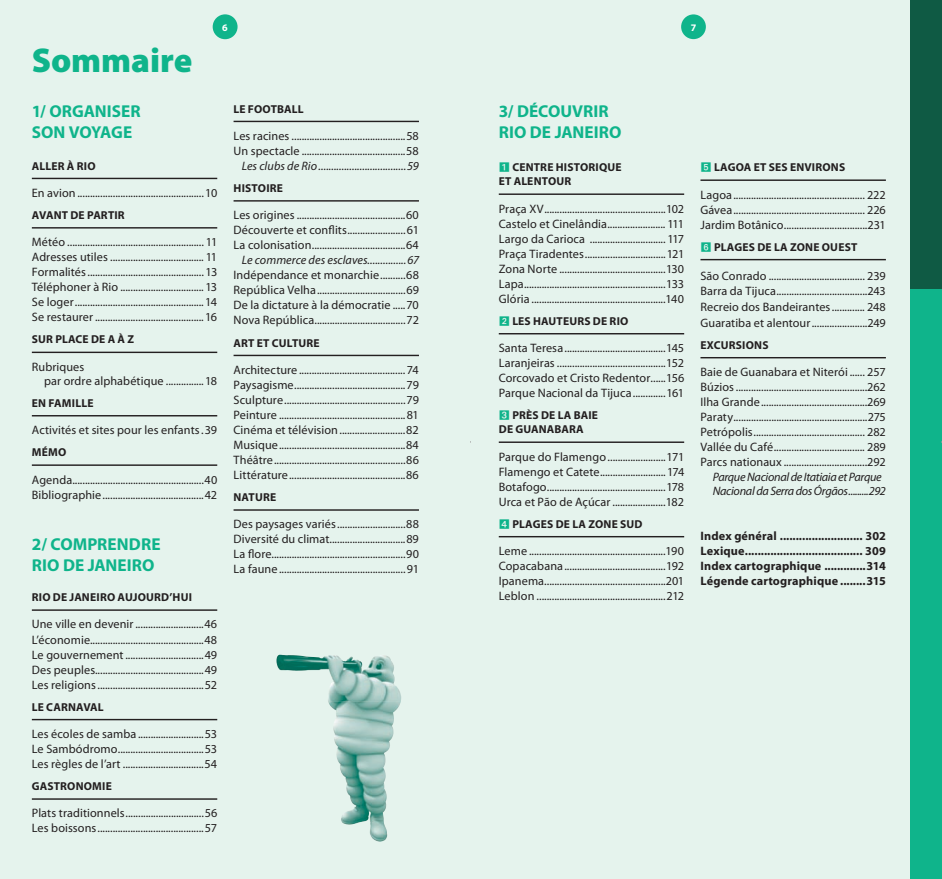
<style>
.page{position:relative;width:942px;height:879px;background:#fff}
.page>*{position:absolute;margin:0;border:0;box-sizing:border-box;transform-origin:0 0}
.t1{font:900 34.4px "Myriad Pro";letter-spacing:-.005em;color:#0fb48b}
.t2{font:700 17.2px/20.8px "Myriad Pro";color:#0fb48b}
.t3{font:12.4px/15.2px "Myriad Pro";letter-spacing:.005em;color:#231f20;text-align:justify}
.t4{font:700 12.4px/15.2px "Myriad Pro";letter-spacing:.01em;color:#231f20;text-align:justify}
.t5{font:italic 12.4px/14px "Myriad Pro";letter-spacing:-.02em;color:#231f20}
.t6{font:italic 12.4px "Myriad Pro";letter-spacing:.005em;color:#231f20}
.t7{font:italic 12.4px "Myriad Pro";color:#231f20}
.t8{font:700 11.6px/14px "Myriad Pro";letter-spacing:.015em;color:#231f20}
.t9{font:700 10px "Myriad Pro";color:#fff}
.s1{font-family:"Michelin";font-weight:400;color:#0fb48b}
</style>
<div class="page">
<div style="left:0;top:0;width:459px;height:879px;background:#e5f3ed"></div>
<div style="left:459px;top:0;width:12px;height:879px;background:#e5f3ed"></div>
<div style="left:212px;top:14px;width:25px;height:25px;background:#0fb48b;border-radius:50%"></div>
<hr style="left:32px;top:178px;width:185px;height:1px;background:#231f20">
<hr style="left:32px;top:227px;width:185px;height:1px;background:#231f20">
<hr style="left:32px;top:352px;width:185px;height:1px;background:#231f20">
<hr style="left:32px;top:415px;width:185px;height:1px;background:#231f20">
<hr style="left:32px;top:464px;width:185px;height:2px;background:#231f20">
<hr style="left:32px;top:609px;width:185px;height:2px;background:#231f20">
<hr style="left:32px;top:719px;width:185px;height:1px;background:#231f20">
<hr style="left:32px;top:798px;width:185px;height:2px;background:#231f20">
<hr style="left:233px;top:121px;width:186px;height:1px;background:#231f20">
<hr style="left:233px;top:200px;width:186px;height:2px;background:#231f20">
<hr style="left:233px;top:355px;width:186px;height:1px;background:#231f20">
<hr style="left:233px;top:509px;width:186px;height:2px;background:#231f20">
<img style="left:276px;top:655px;width:105px;height:43px">
<img style="left:328px;top:701px;width:59px;height:140px">
<div style="left:471px;top:0;width:470px;height:879px;background:#e5f3ed"></div>
<div style="left:910px;top:0;width:31px;height:879px;background:#0fb48b"></div>
<div style="left:910px;top:0;width:31px;height:289px;background:#0f5a44"></div>
<div style="left:680px;top:14px;width:25px;height:25px;background:#0fb48b;border-radius:50%"></div>
<hr style="left:498px;top:193px;width:186px;height:2px;background:#231f20">
<hr style="left:498px;top:333px;width:186px;height:1px;background:#231f20">
<hr style="left:498px;top:441px;width:186px;height:2px;background:#231f20">
<hr style="left:498px;top:536px;width:186px;height:1px;background:#231f20">
<hr style="left:700px;top:179px;width:185px;height:2px;background:#231f20">
<hr style="left:700px;top:259px;width:185px;height:1px;background:#231f20">
<hr style="left:700px;top:357px;width:185px;height:1px;background:#231f20">
<svg style="left:941px;top:434px;width:1px;height:16px"></svg>
<h1 class="t1" style="left:32px;top:37px;width:162px">Sommaire</h1>
<p class="t9" style="left:222px;top:21px;width:7px">6</p>
<h2 class="t2" style="left:32px;top:100px;width:110px">1/ ORGANISER<br>SON VOYAGE</h2>
<p class="t8" style="left:32px;top:158px;width:65px">ALLER À RIO</p>
<p class="t3" style="left:32px;top:185px;width:187px">En avion .................................................. 10</p>
<p class="t8" style="left:32px;top:208px;width:94px">AVANT DE PARTIR</p>
<p class="t3" style="left:32px;top:234px;width:187px">Météo ...................................................... 11<br>Adresses utiles ..................................... 11<br>Formalités .............................................. 13<br>Téléphoner à Rio ................................. 13<br>Se loger ................................................... 14<br>Se restaurer ........................................... 16</p>
<p class="t8" style="left:32px;top:332px;width:104px">SUR PLACE DE A À Z</p>
<p class="t3" style="left:44px;top:359px;width:175px;line-height:14px;text-indent:-12px">Rubriques<br>par ordre alphabétique ...............18</p>
<p class="t8" style="left:32px;top:395px;width:63px">EN FAMILLE</p>
<p class="t3" style="left:32px;top:422px;width:187px">Activités et sites pour les enfants .39</p>
<p class="t8" style="left:32px;top:445px;width:36px">MÉMO</p>
<p class="t3" style="left:32px;top:471px;width:187px">Agenda ....................................................40<br>Bibliographie ........................................42</p>
<h2 class="t2" style="left:32px;top:533px;width:130px">2/ COMPRENDRE<br>RIO DE JANEIRO</h2>
<p class="t8" style="left:32px;top:590px;width:162px">RIO DE JANEIRO AUJOURD’HUI</p>
<p class="t3" style="left:32px;top:616px;width:187px">Une ville en devenir ...........................46<br>L’économie.............................................48<br>Le gouvernement ...............................49<br>Des peuples...........................................49<br>Les religions ..........................................52</p>
<p class="t8" style="left:32px;top:699px;width:73px">LE CARNAVAL</p>
<p class="t3" style="left:32px;top:726px;width:187px">Les écoles de samba ..........................53<br>Le Sambódromo ..................................53<br>Les règles de l’art ................................54</p>
<p class="t8" style="left:32px;top:779px;width:81px">GASTRONOMIE</p>
<p class="t3" style="left:32px;top:805px;width:187px">Plats traditionnels ...............................56<br>Les boissons ..........................................57</p>
<p class="t8" style="left:233px;top:101px;width:71px">LE FOOTBALL</p>
<p class="t3" style="left:233px;top:128px;width:187px">Les racines .............................................58<br>Un spectacle .........................................58</p>
<p class="t6" style="left:241px;top:158px;width:179px">Les clubs de Rio ..................................59</p>
<p class="t8" style="left:233px;top:181px;width:51px">HISTOIRE</p>
<p class="t3" style="left:233px;top:207px;width:187px">Les origines ...........................................60<br>Découverte et conflits ....................... 61<br>La colonisation .....................................64</p>
<p class="t7" style="left:241px;top:252px;width:179px">Le commerce des esclaves...............67</p>
<p class="t3" style="left:233px;top:267px;width:187px">Indépendance et monarchie ..........68<br>República Velha ...................................69<br>De la dictature à la démocratie .....70<br>Nova República ....................................72</p>
<p class="t8" style="left:233px;top:335px;width:88px">ART ET CULTURE</p>
<p class="t3" style="left:233px;top:362px;width:187px">Architecture .......................................... 74<br>Paysagisme ............................................79<br>Sculpture ................................................79<br>Peinture ..................................................81<br>Cinéma et télévision ..........................82<br>Musique ..................................................84<br>Théâtre ....................................................86<br>Littérature ..............................................86</p>
<p class="t8" style="left:233px;top:490px;width:44px">NATURE</p>
<p class="t3" style="left:233px;top:516px;width:187px">Des paysages variés ...........................88<br>Diversité du climat ..............................89<br>La flore.....................................................90<br>La faune ..................................................91</p>
<h2 class="t2" style="left:498px;top:100px;width:124px">3/ DÉCOUVRIR<br>RIO DE JANEIRO</h2>
<p class="t9" style="left:690px;top:21px;width:7px">7</p>
<p class="t8" style="left:498px;top:160px;width:124px"><span class="s1">n</span> CENTRE HISTORIQUE<br>ET ALENTOUR</p>
<p class="t3" style="left:498px;top:201px;width:187px">Praça XV ................................................102<br>Castelo et Cinelândia ....................... 111<br>Largo da Carioca .............................. 117<br>Praça Tiradentes ................................121<br>Zona Norte ..........................................130<br>Lapa ........................................................133<br>Glória .....................................................140</p>
<p class="t8" style="left:498px;top:313px;width:131px"><span class="s1">∑</span> LES HAUTEURS DE RIO</p>
<p class="t3" style="left:498px;top:340px;width:187px">Santa Teresa ........................................145<br>Laranjeiras ...........................................152<br>Corcovado et Cristo Redentor ......156<br>Parque Nacional da Tijuca .............161</p>
<p class="t8" style="left:498px;top:408px;width:101px"><span class="s1">±</span> PRÈS DE LA BAIE<br>DE GUANABARA</p>
<p class="t3" style="left:498px;top:449px;width:187px">Parque do Flamengo .......................171<br>Flamengo et Catete ..........................174<br>Botafogo ...............................................178<br>Urca et Pão de Açúcar .....................182</p>
<p class="t8" style="left:498px;top:516px;width:145px"><span class="s1">∏</span> PLAGES DE LA ZONE SUD</p>
<p class="t3" style="left:498px;top:543px;width:187px">Leme ......................................................190<br>Copacabana ........................................192<br>Ipanema ................................................201<br>Leblon ...................................................212</p>
<p class="t8" style="left:700px;top:160px;width:146px"><span class="s1">∫</span> LAGOA ET SES ENVIRONS</p>
<p class="t3" style="left:700px;top:187px;width:187px">Lagoa .................................................... 222<br>Gávea .................................................... 226<br>Jardim Botânico .................................231</p>
<p class="t8" style="left:700px;top:239px;width:158px"><span class="s1">æ</span> PLAGES DE LA ZONE OUEST</p>
<p class="t3" style="left:700px;top:267px;width:187px">São Conrado ...................................... 239<br>Barra da Tijuca ....................................243<br>Recreio dos Bandeirantes ............. 248<br>Guaratiba et alentour ......................249</p>
<p class="t8" style="left:700px;top:337px;width:70px">EXCURSIONS</p>
<p class="t3" style="left:700px;top:364px;width:187px">Baie de Guanabara et Niterói ...... 257<br>Búzios ....................................................262<br>Ilha Grande ..........................................269<br>Paraty .....................................................275<br>Petrópolis ............................................ 282<br>Vallée du Café .................................... 289<br>Parcs nationaux .................................292</p>
<p class="t5" style="left:712px;top:470px;width:174px">Parque Nacional de Itatiaia et Parque<br>Nacional da Serra dos Órgãos .........292</p>
<p class="t4" style="left:700px;top:528px;width:187px">Index général .......................... 302<br>Lexique ..................................... 309<br>Index cartographique .............314<br>Légende cartographique ........315</p>
</div>
